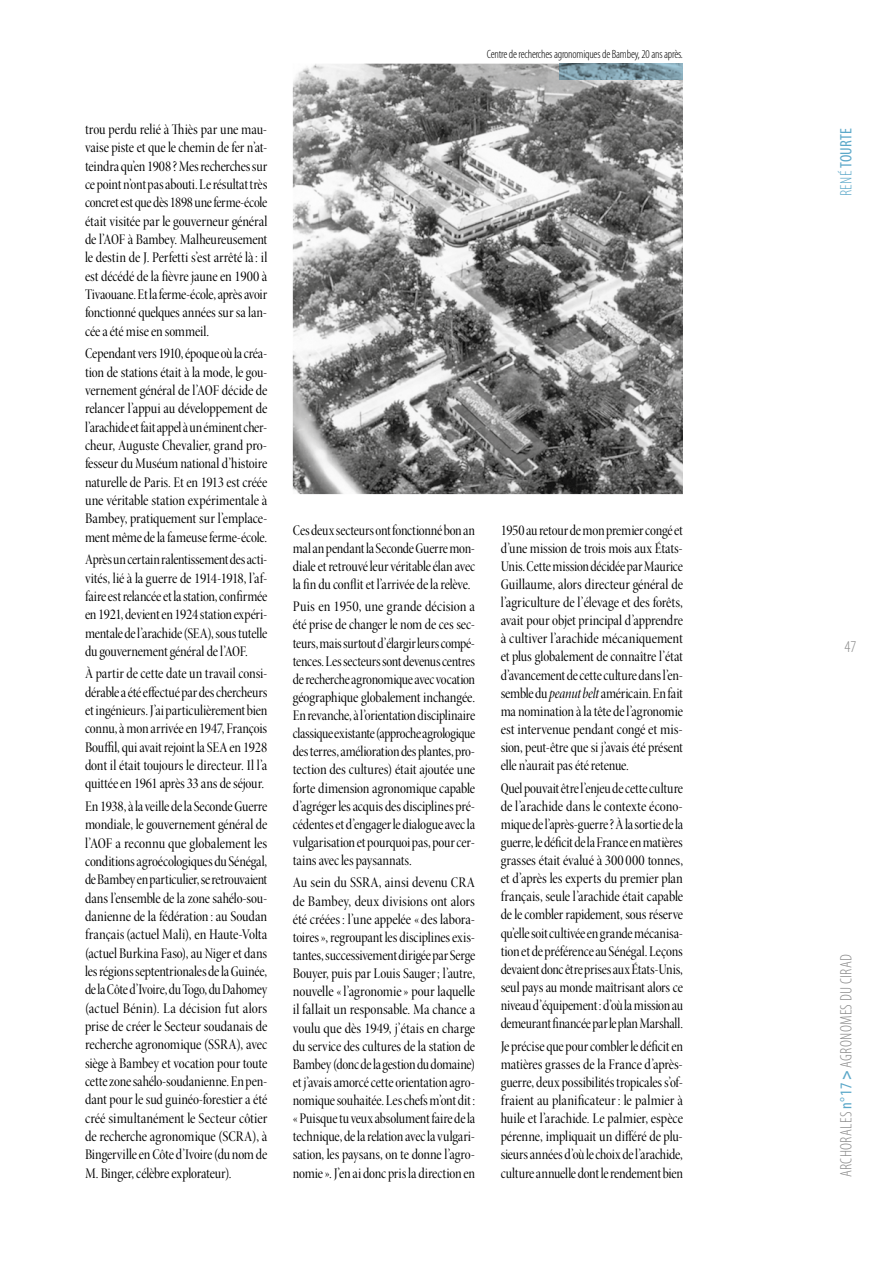
<style>
.page{position:relative;width:893px;height:1263px;background:#fff}
.page>*{position:absolute;margin:0;border:0;box-sizing:border-box;transform-origin:0 0}
.t1{font:300 condensed 16.5px "Myriad Pro";letter-spacing:.02em;color:#878787}
.t2{font:condensed 16.5px "Myriad Pro";letter-spacing:.02em;color:#5ca8c9}
.t3{font:15px/18.1px "Minion Pro Cn Disp";letter-spacing:-.01em;color:#000;text-align:justify}
.t4{font:300 condensed 12px "Myriad Pro";letter-spacing:-.015em;color:#000}
.s1{font-family:"Minion Pro Cn It Disp"}
.s2{font-weight:300}
.s3{font-weight:400;color:#5ca8c9}
.s4{font-weight:700;color:#5ca8c9}
</style>
<div class="page">
<img style="left:293px;top:64px;width:390px;height:430px">
<img style="left:559px;top:64px;width:124px;height:15px">
<p class="t3" style="left:85px;top:121px;width:184px">trou perdu relié à Thiès par une mau&shy;vaise piste et que le chemin de fer n’at&shy;teindra qu’en 1908 ? Mes recherches sur ce point n’ont pas abouti. Le résultat très concret est que dès 1898 une ferme-école était visitée par le gouverneur général de l’AOF à Bambey. Malheureusement le destin de J. Perfetti s’est arrêté là : il est décédé de la fièvre jaune en 1900 à Tivaouane. Et la ferme-école, après avoir fonctionné quelques années sur sa lan&shy;cée a été mise en sommeil.</p>
<p class="t3" style="left:85px;top:346px;width:184px">Cependant vers 1910, époque où la créa&shy;tion de stations était à la mode, le gou&shy;vernement général de l’AOF décide de relancer l’appui au développement de l’arachide et fait appel à un éminent cher&shy;cheur, Auguste Chevalier, grand pro&shy;fesseur du Muséum national d’histoire naturelle de Paris. Et en 1913 est créée une véritable station expérimentale à Bambey, pratiquement sur l’emplace&shy;ment même de la fameuse ferme-école.</p>
<p class="t3" style="left:85px;top:552px;width:184px">Après un certain ralentissement des acti&shy;vités, lié à la guerre de 1914-1918, l’af&shy;faire est relancée et la station, confirmée en 1921, devient en 1924 station expéri&shy;mentale de l’arachide (SEA), sous tutelle du gouvernement général de l’AOF.</p>
<p class="t3" style="left:85px;top:666px;width:184px">À partir de cette date un travail consi&shy;dérable a été effectué par des chercheurs et ingénieurs. J’ai particulièrement bien connu, à mon arrivée en 1947, François Bouffil, qui avait rejoint la SEA en 1928 dont il était toujours le directeur. Il l’a quittée en 1961 après 33 ans de séjour.</p>
<p class="t3" style="left:85px;top:798px;width:184px">En 1938, à la veille de la Seconde Guerre mondiale, le gouvernement général de l’AOF a reconnu que globalement les conditions agroécologiques du Sénégal, de Bambey en particulier, se retrouvaient dans l’ensemble de la zone sahélo-sou&shy;danienne de la fédération : au Soudan français (actuel Mali), en Haute-Volta (actuel Burkina Faso), au Niger et dans les régions septentrionales de la Guinée, de la Côte d’Ivoire, du Togo, du Dahomey (actuel Bénin). La décision fut alors prise de créer le Secteur soudanais de recherche agronomique (SSRA), avec siège à Bambey et vocation pour toute cette zone sahélo-soudanienne. En pen&shy;dant pour le sud guinéo-forestier a été créé simultanément le Secteur côtier de recherche agronomique (SCRA), à Bingerville en Côte d’Ivoire (du nom de M. Binger, célèbre explorateur).</p>
<p class="t4" style="left:487px;top:49px;width:197px">Centre de recherches agronomiques de Bambey, 20 ans après.</p>
<p class="t3" style="left:293px;top:522px;width:184px">Ces deux secteurs ont fonctionné bon an mal an pendant la Seconde Guerre mon&shy;diale et retrouvé leur véritable élan avec la fin du conflit et l’arrivée de la relève.</p>
<p class="t3" style="left:293px;top:599px;width:184px">Puis en 1950, une grande décision a été prise de changer le nom de ces sec&shy;teurs, mais surtout d’élargir leurs compé&shy;tences. Les secteurs sont devenus centres de recherche agronomique avec vocation géographique globalement inchangée.<br>En revanche, à l’orientation disciplinaire classique existante (approche agrologique des terres, amélioration des plantes, pro&shy;tection des cultures) était ajoutée une forte dimension agronomique capable d’agréger les acquis des disciplines pré&shy;cédentes et d’engager le dialogue avec la vulgarisation et pourquoi pas, pour cer&shy;tains avec les paysannats.</p>
<p class="t3" style="left:293px;top:875px;width:184px">Au sein du SSRA, ainsi devenu CRA de Bambey, deux divisions ont alors été créées : l’une appelée « des labora&shy;toires », regroupant les disciplines exis&shy;tantes, successivement dirigée par Serge Bouyer, puis par Louis Sauger ; l’autre, nouvelle « l’agronomie » pour laquelle il fallait un responsable. Ma chance a voulu que dès 1949, j’étais en charge du service des cultures de la station de Bambey (donc de la gestion du domaine) et j’avais amorcé cette orientation agro&shy;nomique souhaitée. Les chefs m’ont dit : « Puisque tu veux absolument faire de la technique, de la relation avec la vulgari&shy;sation, les paysans, on te donne l’agro&shy;nomie ». J’en ai donc pris la direction en</p>
<p class="t3" style="left:501px;top:522px;width:184px">1950 au retour de mon premier congé et d’une mission de trois mois aux États-Unis. Cette mission décidée par Maurice Guillaume, alors directeur général de l’agriculture de l’élevage et des forêts, avait pour objet principal d’apprendre à cultiver l’arachide mécaniquement et plus globalement de connaître l’état d’avancement de cette culture dans l’en&shy;semble du <span class="s1">peanut belt</span> américain. En fait ma nomination à la tête de l’agronomie est intervenue pendant congé et mis&shy;sion, peut-être que si j’avais été présent elle n’aurait pas été retenue.</p>
<p class="t3" style="left:501px;top:780px;width:184px">Quel pouvait être l’enjeu de cette culture de l’arachide dans le contexte écono&shy;mique de l’après-guerre ? À la sortie de la guerre, le déficit de la France en matières grasses était évalué à 300 000 tonnes, et d’après les experts du premier plan français, seule l’arachide était capable de le combler rapidement, sous réserve qu’elle soit cultivée en grande mécanisa&shy;tion et de préférence au Sénégal. Leçons devaient donc être prises aux États-Unis, seul pays au monde maîtrisant alors ce niveau d’équipement : d’où la mission au demeurant financée par le plan Marshall.</p>
<p class="t3" style="left:501px;top:1038px;width:184px">Je précise que pour combler le déficit en matières grasses de la France d’après&shy;guerre, deux possibilités tropicales s’of&shy;fraient au planificateur : le palmier à huile et l’arachide. Le palmier, espèce pérenne, impliquait un différé de plu&shy;sieurs années d’où le choix de l’arachide, culture annuelle dont le rendement bien</p>
<p class="t2" style="left:839px;top:196px;width:70px;rotate:-90deg"><span class="s2">RENÉ</span> TOURTE</p>
<p class="t1" style="left:844px;top:640px;width:13px">47</p>
<p class="t1" style="left:840px;top:1177px;width:225px;rotate:-90deg">ARCHORALES <span class="s3">n° 17</span> <span class="s4">&gt;</span> AGRONOMES DU CIRAD</p>
</div>
